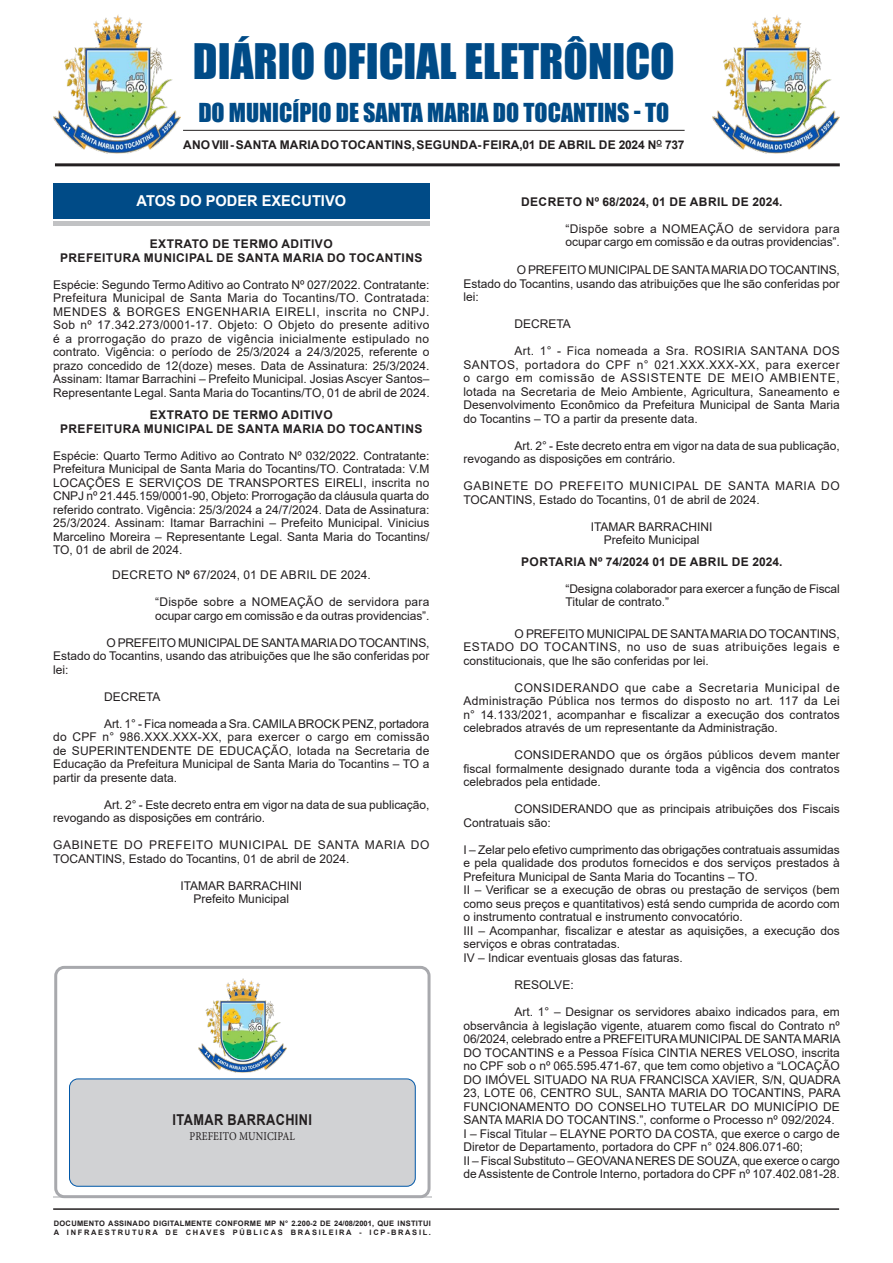
<style>
.page{position:relative;width:893px;height:1263px;background:#fff}
.page>*{position:absolute;margin:0;border:0;box-sizing:border-box;transform-origin:0 0}
.t1{font:45px "Impact";color:#004b87}
.t2{font:24px "Impact";color:#004b87}
.Chancela{font:700 15px "Arial";color:#fff}
.t3{font:700 15px "Arial";letter-spacing:.035em;color:#231f20;scale:.85 1}
.CORPO_DE_TEXTO{font:12px/13.5px "Arial";color:#231f20;text-align:justify}
.SEM_PARAGRO{font:12px/13.5px "Arial";color:#231f20}
.EMENTA{font:12px/13.5px "Arial";letter-spacing:-.01em;color:#231f20}
.TITULOS{font:700 12px "Arial";letter-spacing:.035em;color:#231f20}
.CARGO{font:12px "Arial";color:#231f20}
.TITULOS-2{font:700 12px "Arial";letter-spacing:.01em;color:#231f20}
.TITULOS-3{font:12px "Arial";letter-spacing:.035em;color:#231f20}
.t4{font:12px "Minion Pro";letter-spacing:.01em;color:#231f20;scale:.85 1}
.t5{font:700 7.5px "Arial";letter-spacing:.04em;color:#231f20}
.t6{font:700 7.5px "Arial";letter-spacing:.225em;color:#231f20}
.s1{font-weight:700}
</style>
<div class="page">
<hr style="left:53px;top:1208px;width:786px;height:2px;background:#231f20">
<hr style="left:55px;top:163px;width:785px;height:3px;background:#231f20">
<hr style="left:183px;top:130px;width:502px;height:1px;background:#231f20">
<div style="left:53px;top:189px;width:376px;height:37px;background:#c1c2c4"></div>
<div style="left:53px;top:186px;width:376px;height:35px;background:#fff"></div>
<div style="left:53px;top:184px;width:376px;height:35px;background:#004b87"></div>
<hr style="left:53px;top:1197px;width:379px;height:1px;background:#d1d2d4">
<div style="left:54px;top:966px;width:377px;height:232px;border:3px solid #a8a9ad;border-radius:9px"></div>
<div style="left:70px;top:1079px;width:345px;height:107px;background:#d1d2d4;border-radius:9px"></div>
<div style="left:69px;top:1079px;width:346px;height:107px;border:1px solid #0057a8;border-radius:9px"></div>
<img style="left:198px;top:979px;width:88px;height:93px">
<img style="left:712px;top:15px;width:128px;height:139px">
<img style="left:53px;top:15px;width:128px;height:139px">
<p class="t1" style="left:193px;top:26px;width:483px">DIÁRIO OFICIAL ELETRÔNICO</p>
<p class="t2" style="left:198px;top:94px;width:472px">DO MUNICÍPIO DE SANTA MARIA DO TOCANTINS - TO</p>
<p class="TITULOS-2" style="left:183px;top:137px;width:503px">ANO VIII - SANTA MARIA DO TOCANTINS, SEGUNDA- FEIRA,01 DE ABRIL DE 2024 N<sup>O</sup> 737</p>
<p class="Chancela" style="left:137px;top:190px;width:211px">ATOS DO PODER EXECUTIVO</p>
<p class="TITULOS" style="left:150px;top:235px;width:184px">EXTRATO DE TERMO ADITIVO</p>
<p class="TITULOS" style="left:60px;top:249px;width:364px">PREFEITURA MUNICIPAL DE SANTA MARIA DO TOCANTINS</p>
<p class="SEM_PARAGRO" style="left:53px;top:278px;width:378px;text-align:justify">Espécie: Segundo Termo Aditivo ao Contrato Nº 027/2022. Contratante:<br>Prefeitura Municipal de Santa Maria do Tocantins/TO. Contratada:<br>MENDES &amp; BORGES ENGENHARIA EIRELI, inscrita no CNPJ.<br>Sob nº 17.342.273/0001-17. Objeto: O Objeto do presente aditivo é a prorrogação do prazo de vigência inicialmente estipulado no contrato. Vigência: o período de 25/3/2024 a 24/3/2025, referente o prazo concedido de 12(doze) meses. Data de Assinatura: 25/3/2024.<br>Assinam: Itamar Barrachini – Prefeito Municipal. Josias Ascyer Santos– Representante Legal. Santa Maria do Tocantins/TO, 01 de abril de 2024.</p>
<p class="TITULOS" style="left:150px;top:406px;width:184px">EXTRATO DE TERMO ADITIVO</p>
<p class="TITULOS" style="left:60px;top:420px;width:364px">PREFEITURA MUNICIPAL DE SANTA MARIA DO TOCANTINS</p>
<p class="SEM_PARAGRO" style="left:53px;top:449px;width:378px;text-align:justify">Espécie: Quarto Termo Aditivo ao Contrato Nº 032/2022. Contratante:<br>Prefeitura Municipal de Santa Maria do Tocantins/TO. Contratada: V.M LOCAÇÕES E SERVIÇOS DE TRANSPORTES EIRELI, inscrita no CNPJ nº 21.445.159/0001-90, Objeto: Prorrogação da cláusula quarta do referido contrato. Vigência: 25/3/2024 a 24/7/2024. Data de Assinatura:<br>25/3/2024. Assinam: Itamar Barrachini – Prefeito Municipal. Vinicius Marcelino Moreira – Representante Legal. Santa Maria do Tocantins/ TO, 01 de abril de 2024.</p>
<p class="TITULOS-3" style="left:112px;top:567px;width:260px">DECRETO N<span class="s1">º</span> 67/2024, 01 DE ABRIL DE 2024.</p>
<p class="EMENTA" style="left:155px;top:595px;width:276px">“Dispõe sobre a NOMEAÇÃO de servidora para ocupar cargo em comissão e da outras providencias”.</p>
<p class="CORPO_DE_TEXTO" style="left:53px;top:636px;width:378px;text-indent:53px">O PREFEITO MUNICIPAL DE SANTA MARIA DO TOCANTINS, Estado do Tocantins, usando das atribuições que lhe são conferidas por lei:</p>
<p class="CORPO_DE_TEXTO" style="left:104px;top:690px;width:58px">DECRETA</p>
<p class="CORPO_DE_TEXTO" style="left:53px;top:717px;width:378px;text-indent:51px">Art. 1° - Fica nomeada a Sra. CAMILA BROCK PENZ, portadora do CPF n° 986.XXX.XXX-XX, para exercer o cargo em comissão de SUPERINTENDENTE DE EDUCAÇÃO, lotada na Secretaria de Educação da Prefeitura Municipal de Santa Maria do Tocantins – TO a partir da presente data.</p>
<p class="CORPO_DE_TEXTO" style="left:53px;top:798px;width:378px;text-indent:51px">Art. 2° - Este decreto entra em vigor na data de sua publicação, revogando as disposições em contrário.</p>
<p class="SEM_PARAGRO" style="left:53px;top:838px;width:378px">GABINETE DO PREFEITO MUNICIPAL DE SANTA MARIA DO<br>TOCANTINS, Estado do Tocantins, 01 de abril de 2024.</p>
<p class="CARGO" style="left:180px;top:877px;width:123px">ITAMAR BARRACHINI</p>
<p class="CARGO" style="left:194px;top:891px;width:97px">Prefeito Municipal</p>
<p class="t3" style="left:173px;top:1109px;width:166px">ITAMAR BARRACHINI</p>
<p class="t4" style="left:190px;top:1128px;width:126px">PREFEITO MUNICIPAL</p>
<p class="t5" style="left:54px;top:1218px;width:379px">DOCUMENTO ASSINADO DIGITALMENTE CONFORME MP N° 2.200-2 DE 24/08/2001, QUE INSTITUI</p>
<p class="t6" style="left:54px;top:1227px;width:379px">A INFRAESTRUTURA DE CHAVES PÚBLICAS BRASILEIRA - ICP-BRASIL.</p>
<p class="TITULOS" style="left:521px;top:193px;width:263px">DECRETO Nº 68/2024, 01 DE ABRIL DE 2024.</p>
<p class="EMENTA" style="left:566px;top:222px;width:276px">“Dispõe sobre a NOMEAÇÃO de servidora para ocupar cargo em comissão e da outras providencias”.</p>
<p class="CORPO_DE_TEXTO" style="left:463px;top:263px;width:378px;text-indent:53px">O PREFEITO MUNICIPAL DE SANTA MARIA DO TOCANTINS, Estado do Tocantins, usando das atribuições que lhe são conferidas por lei:</p>
<p class="CORPO_DE_TEXTO" style="left:514px;top:317px;width:58px">DECRETA</p>
<p class="CORPO_DE_TEXTO" style="left:463px;top:344px;width:378px;text-indent:51px">Art. 1° - Fica nomeada a Sra. ROSIRIA SANTANA DOS SANTOS, portadora do CPF n° 021.XXX.XXX-XX, para exercer o cargo em comissão de ASSISTENTE DE MEIO AMBIENTE, lotada na Secretaria de Meio Ambiente, Agricultura, Saneamento e Desenvolvimento Econômico da Prefeitura Municipal de Santa Maria do Tocantins – TO a partir da presente data.</p>
<p class="CORPO_DE_TEXTO" style="left:463px;top:439px;width:378px;text-indent:51px">Art. 2° - Este decreto entra em vigor na data de sua publicação, revogando as disposições em contrário.</p>
<p class="SEM_PARAGRO" style="left:463px;top:479px;width:378px">GABINETE DO PREFEITO MUNICIPAL DE SANTA MARIA DO<br>TOCANTINS, Estado do Tocantins, 01 de abril de 2024.</p>
<p class="CARGO" style="left:591px;top:518px;width:123px">ITAMAR BARRACHINI</p>
<p class="CARGO" style="left:604px;top:532px;width:97px">Prefeito Municipal</p>
<p class="TITULOS" style="left:521px;top:553px;width:263px">PORTARIA Nº 74/2024 01 DE ABRIL DE 2024.</p>
<p class="EMENTA" style="left:566px;top:582px;width:276px">“Designa colaborador para exercer a função de Fiscal<br>Titular de contrato.”</p>
<p class="CORPO_DE_TEXTO" style="left:463px;top:627px;width:378px;text-indent:51px">O PREFEITO MUNICIPAL DE SANTA MARIA DO TOCANTINS, ESTADO DO TOCANTINS, no uso de suas atribuições legais e constitucionais, que lhe são conferidas por lei.</p>
<p class="CORPO_DE_TEXTO" style="left:463px;top:681px;width:378px;text-indent:51px">CONSIDERANDO que cabe a Secretaria Municipal de Administração Pública nos termos do disposto no art. 117 da Lei n° 14.133/2021, acompanhar e fiscalizar a execução dos contratos celebrados através de um representante da Administração.</p>
<p class="CORPO_DE_TEXTO" style="left:463px;top:748px;width:378px;text-indent:51px">CONSIDERANDO que os órgãos públicos devem manter fiscal formalmente designado durante toda a vigência dos contratos celebrados pela entidade.</p>
<p class="CORPO_DE_TEXTO" style="left:463px;top:802px;width:378px;text-indent:51px">CONSIDERANDO que as principais atribuições dos Fiscais<br>Contratuais são:</p>
<p class="SEM_PARAGRO" style="left:463px;top:843px;width:378px;text-align:justify">I – Zelar pelo efetivo cumprimento das obrigações contratuais assumidas e pela qualidade dos produtos fornecidos e dos serviços prestados à Prefeitura Municipal de Santa Maria do Tocantins – TO.</p>
<p class="SEM_PARAGRO" style="left:463px;top:883px;width:378px;text-align:justify">II – Verificar se a execução de obras ou prestação de serviços (bem como seus preços e quantitativos) está sendo cumprida de acordo com o instrumento contratual e instrumento convocatório.</p>
<p class="SEM_PARAGRO" style="left:463px;top:924px;width:378px">III – Acompanhar, fiscalizar e atestar as aquisições, a execução dos serviços e obras contratadas.</p>
<p class="SEM_PARAGRO" style="left:463px;top:951px;width:221px">IV – Indicar eventuais glosas das faturas.</p>
<p class="CORPO_DE_TEXTO" style="left:514px;top:978px;width:61px">RESOLVE:</p>
<p class="CORPO_DE_TEXTO" style="left:463px;top:1005px;width:379px;text-indent:51px">Art. 1° – Designar os servidores abaixo indicados para, em observância à legislação vigente, atuarem como fiscal do Contrato nº 06/2024, celebrado entre a PREFEITURA MUNICIPAL DE SANTA MARIA DO TOCANTINS e a Pessoa Física CINTIA NERES VELOSO, inscrita no CPF sob o nº 065.595.471-67, que tem como objetivo a “LOCAÇÃO DO IMÓVEL SITUADO NA RUA FRANCISCA XAVIER, S/N, QUADRA 23, LOTE 06, CENTRO SUL, SANTA MARIA DO TOCANTINS, PARA FUNCIONAMENTO DO CONSELHO TUTELAR DO MUNICÍPIO DE SANTA MARIA DO TOCANTINS.”, conforme o Processo nº 092/2024.</p>
<p class="SEM_PARAGRO" style="left:463px;top:1126px;width:378px">I – Fiscal Titular – ELAYNE PORTO DA COSTA, que exerce o cargo de<br>Diretor de Departamento, portadora do CPF n° 024.806.071-60;</p>
<p class="SEM_PARAGRO" style="left:463px;top:1153px;width:378px">II – Fiscal Substituto – GEOVANA NERES DE SOUZA, que exerce o cargo de Assistente de Controle Interno, portadora do CPF nº 107.402.081-28.</p>
</div>
